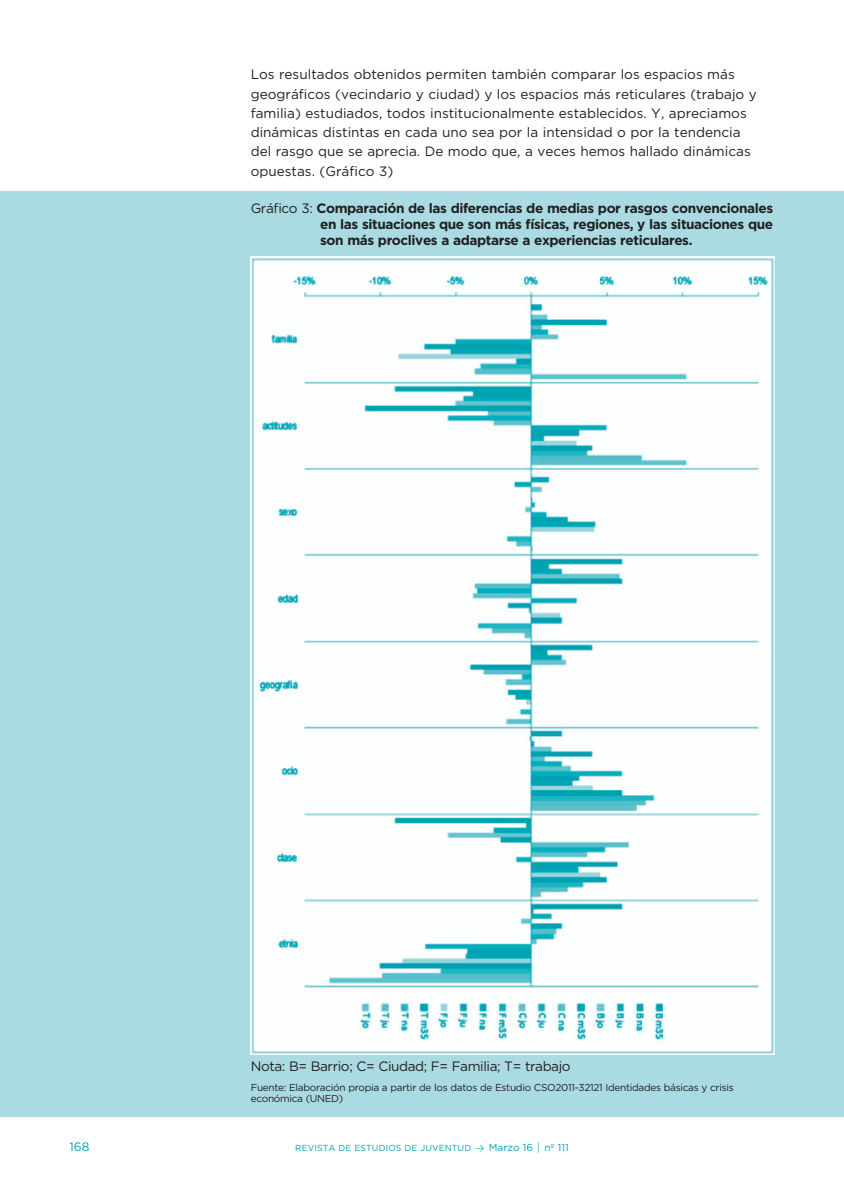
<style>
.page{position:relative;width:844px;height:1191px;background:#fff}
.page>*{position:absolute;margin:0;border:0;box-sizing:border-box;transform-origin:0 0}
.t1{font:13.65px/19.2px "Gotham";color:#231f20}
.t2{font:700 13.65px/15.8px "Gotham";letter-spacing:-.03em;color:#231f20;text-align:justify}
.t3{font:13.65px "Gotham";letter-spacing:-.03em;color:#231f20}
.t4{font:12.25px "Gotham";color:#00a0b0}
.t5{font:10.15px/10.5px "Gotham";letter-spacing:-.03em;color:#231f20}
.t6{font:10.15px "Gotham";color:#00a0b0}
.t7{font:8.75px "Gotham";letter-spacing:.015em;color:#00a0b0}
.s1{font-weight:400}
.s2{font-family:"Bryant";font-size:11.9px}
</style>
<div class="page">
<div style="left:0;top:191px;width:843px;height:925px;background:#aadbe2"></div>
<img style="left:251px;top:257px;width:523px;height:797px">
<p class="t1" style="left:251px;top:65px;width:507px">Los resultados obtenidos permiten también comparar los espacios más geográficos (vecindario y ciudad) y los espacios más reticulares (trabajo y familia) estudiados, todos institucionalmente establecidos. Y, apreciamos dinámicas distintas en cada uno sea por la intensidad o por la tendencia del rasgo que se aprecia. De modo que, a veces hemos hallado dinámicas opuestas. (Gráfico 3)</p>
<p class="t2" style="left:320px;top:200px;width:454px;text-indent:-69px"><span class="s1">Gráfico 3:</span> Comparación de las diferencias de medias por rasgos convencionales en las situaciones que son más físicas, regiones, y las situaciones que son más proclives a adaptarse a experiencias reticulares.</p>
<p class="t3" style="left:251px;top:1058px;width:321px">Nota: B= Barrio; C= Ciudad; F= Familia; T= trabajo</p>
<p class="t5" style="left:251px;top:1082px;width:484px">Fuente: Elaboración propia a partir de los datos de Estudio CSO2011-32121 Identidades básicas y crisis económica (UNED)</p>
<p class="t4" style="left:69px;top:1139px;width:22px">168</p>
<p class="t7" style="left:295px;top:1143px;width:26px">Revista</p>
<p class="t7" style="left:338px;top:1143px;width:29px">de Estudi</p>
<p class="t7" style="left:388px;top:1143px;width:58px">osde juventud</p>
<p class="t6" style="left:474px;top:1141px;width:95px"><span class="s2">≥</span> Marzo 16 <span class="s2">|</span> nº 111</p>
</div>
